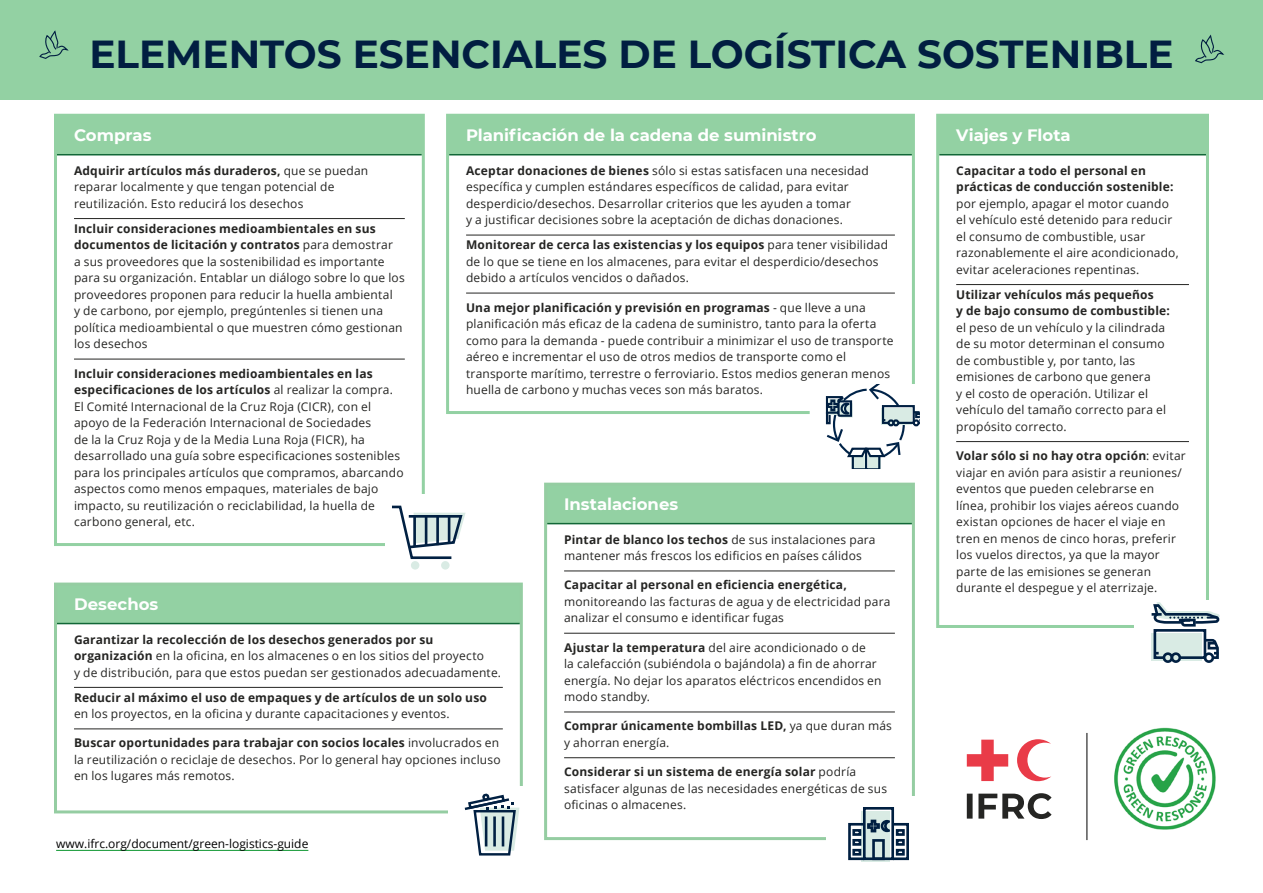
<style>
.page{position:relative;width:1263px;height:893px;background:#fff}
.page>*{position:absolute;margin:0;border:0;box-sizing:border-box;transform-origin:0 0}
.t1{font:700 39px "Montserrat";color:#011e41}
.t2{font:700 16.5px "Montserrat";color:#fff}
.t3{font:12px/16.5px "Open Sans";letter-spacing:.015em;color:#252523}
.t4{font:700 12px/16.5px "Open Sans";letter-spacing:.015em;color:#252523}
.t5{font:12px "Open Sans";color:#000}
.s1{font-weight:700}
.s2{font-weight:400}
</style>
<div class="page">
<div style="left:0;top:0;width:1263px;height:99px;background:#93d1a3"></div>
<img style="left:1114px;top:727px;width:102px;height:103px">
<svg style="left:967px;top:740px;width:41px;height:41px"></svg>
<svg style="left:1017px;top:739px;width:34px;height:42px"></svg>
<svg style="left:967px;top:793px;width:84px;height:26px"></svg>
<hr style="left:1087px;top:733px;width:1px;height:107px;background:#000">
<div style="left:449px;top:117px;width:463px;height:37px;background:#93d1a3"></div>
<hr style="left:449px;top:154px;width:463px;height:1px;background:#116737">
<hr style="left:466px;top:235px;width:429px;height:1px;background:#252523">
<hr style="left:466px;top:293px;width:429px;height:1px;background:#252523">
<div style="left:446px;top:114px;width:469px;height:300px;border:3px solid #93d1a3"></div>
<div style="left:939px;top:117px;width:267px;height:37px;background:#93d1a3"></div>
<hr style="left:939px;top:154px;width:267px;height:1px;background:#116737">
<hr style="left:956px;top:284px;width:233px;height:1px;background:#252523">
<hr style="left:956px;top:441px;width:233px;height:1px;background:#252523">
<div style="left:936px;top:114px;width:273px;height:514px;border:3px solid #93d1a3"></div>
<div style="left:57px;top:117px;width:365px;height:37px;background:#93d1a3"></div>
<hr style="left:57px;top:154px;width:365px;height:1px;background:#116737">
<hr style="left:74px;top:218px;width:331px;height:1px;background:#252523">
<hr style="left:74px;top:359px;width:331px;height:1px;background:#252523">
<div style="left:54px;top:114px;width:371px;height:432px;border:3px solid #93d1a3"></div>
<div style="left:547px;top:486px;width:365px;height:37px;background:#93d1a3"></div>
<hr style="left:547px;top:523px;width:365px;height:1px;background:#116737">
<hr style="left:564px;top:571px;width:331px;height:1px;background:#252523">
<hr style="left:564px;top:633px;width:331px;height:1px;background:#252523">
<hr style="left:564px;top:712px;width:331px;height:1px;background:#252523">
<hr style="left:564px;top:757px;width:331px;height:1px;background:#252523">
<div style="left:544px;top:483px;width:371px;height:357px;border:3px solid #95cda2"></div>
<div style="left:57px;top:586px;width:463px;height:37px;background:#93d1a3"></div>
<hr style="left:57px;top:623px;width:463px;height:1px;background:#116737">
<hr style="left:74px;top:687px;width:429px;height:1px;background:#252523">
<hr style="left:74px;top:729px;width:429px;height:1px;background:#252523">
<div style="left:54px;top:583px;width:469px;height:230px;border:3px solid #95cda2"></div>
<div style="left:385px;top:495px;width:85px;height:85px;background:#fff"></div>
<svg style="left:392px;top:505px;width:74px;height:55px"></svg>
<div style="left:411px;top:561px;width:8px;height:9px;background:#d9ebe4;border-radius:50%"></div>
<div style="left:441px;top:561px;width:9px;height:9px;background:#d9ebe4;border-radius:50%"></div>
<hr style="left:413px;top:516px;width:3px;height:31px;background:#012042">
<hr style="left:425px;top:516px;width:2px;height:29px;background:#012042">
<hr style="left:436px;top:516px;width:3px;height:29px;background:#012042">
<hr style="left:448px;top:516px;width:2px;height:27px;background:#012042">
<div style="left:449px;top:786px;width:85px;height:71px;background:#fff"></div>
<svg style="left:464px;top:793px;width:55px;height:63px"></svg>
<div style="left:1134px;top:600px;width:96px;height:65px;background:#fff"></div>
<div style="left:1151px;top:634px;width:51px;height:27px;background:#d9ebe4"></div>
<div style="left:1203px;top:652px;width:11px;height:11px;border:3px solid #012042;border-radius:50%"></div>
<div style="left:1170px;top:652px;width:11px;height:11px;border:3px solid #012042;border-radius:50%"></div>
<div style="left:1162px;top:652px;width:11px;height:11px;border:3px solid #012042;border-radius:50%"></div>
<svg style="left:1151px;top:602px;width:69px;height:58px"></svg>
<div style="left:826px;top:796px;width:110px;height:67px;background:#fff"></div>
<div style="left:861px;top:812px;width:28px;height:50px;background:#d9ebe4"></div>
<div style="left:863px;top:807px;width:31px;height:53px;border:3px solid #001f41"></div>
<div style="left:891px;top:823px;width:18px;height:37px;border:3px solid #001f41"></div>
<div style="left:872px;top:839px;width:13px;height:21px;border:3px solid #001f41"></div>
<div style="left:896px;top:829px;width:9px;height:7px;border:3px solid #001f41"></div>
<div style="left:896px;top:839px;width:9px;height:7px;border:3px solid #001f41"></div>
<div style="left:896px;top:849px;width:9px;height:7px;border:3px solid #001f41"></div>
<div style="left:848px;top:823px;width:17px;height:37px;border:3px solid #001f41"></div>
<div style="left:852px;top:829px;width:9px;height:7px;border:3px solid #001f41"></div>
<div style="left:852px;top:839px;width:9px;height:7px;border:3px solid #001f41"></div>
<div style="left:852px;top:849px;width:9px;height:7px;border:3px solid #001f41"></div>
<svg style="left:866px;top:818px;width:25px;height:16px"></svg>
<svg style="left:810px;top:384px;width:110px;height:85px"></svg>
<svg style="left:39px;top:32px;width:29px;height:26px"></svg>
<svg style="left:1195px;top:36px;width:29px;height:27px"></svg>
<hr style="left:56px;top:850px;width:252px;height:1px;background:#28a247">
<h1 class="t1" style="left:89px;top:26px;width:1086px">ELEMENTOS ESENCIALES DE LOGÍSTICA SOSTENIBLE</h1>
<h2 class="t2" style="left:466px;top:123px;width:352px">Planificación de la cadena de suministro</h2>
<p class="t3" style="left:466px;top:162px;width:404px"><span class="s1">Aceptar donaciones de bienes</span> sólo si estas satisfacen una necesidad específica y cumplen estándares específicos de calidad, para evitar desperdicio/desechos. Desarrollar criterios que les ayuden a tomar<br>y a justificar decisiones sobre la aceptación de dichas donaciones.</p>
<p class="t3" style="left:466px;top:236px;width:423px"><span class="s1">Monitorear de cerca las existencias y los equipos</span> para tener visibilidad de lo que se tiene en los almacenes, para evitar el desperdicio/desechos debido a artículos vencidos o dañados.</p>
<p class="t3" style="left:466px;top:299px;width:429px"><span class="s1">Una mejor planificación y previsión en programas</span> - que lleve a una planificación más eficaz de la cadena de suministro, tanto para la oferta como para la demanda - puede contribuir a minimizar el uso de transporte aéreo e incrementar el uso de otros medios de transporte como el transporte marítimo, terrestre o ferroviario. Estos medios generan menos huella de carbono y muchas veces son más baratos.</p>
<h2 class="t2" style="left:74px;top:123px;width:79px">Compras</h2>
<p class="t3" style="left:74px;top:162px;width:296px"><span class="s1">Adquirir artículos más duraderos,</span> que se puedan reparar localmente y que tengan potencial de reutilización. Esto reducirá los desechos</p>
<p class="t3" style="left:74px;top:220px;width:332px"><span class="s1">Incluir consideraciones medioambientales en sus documentos de licitación y contratos</span> para demostrar<br>a sus proveedores que la sostenibilidad es importante para su organización. Entablar un diálogo sobre lo que los proveedores proponen para reducir la huella ambiental<br>y de carbono, por ejemplo, pregúntenles si tienen una política medioambiental o que muestren cómo gestionan los desechos</p>
<p class="t3" style="left:74px;top:365px;width:331px"><span class="s1">Incluir consideraciones medioambientales en las especificaciones de los artículos</span> al realizar la compra.<br>El Comité Internacional de la Cruz Roja (CICR), con el apoyo de la Federación Internacional de Sociedades<br>de la la Cruz Roja y de la Media Luna Roja (FICR), ha desarrollado una guía sobre especificaciones sostenibles para los principales artículos que compramos, abarcando aspectos como menos empaques, materiales de bajo impacto, su reutilización o reciclabilidad, la huella de carbono general, etc.</p>
<h2 class="t2" style="left:564px;top:492px;width:116px">Instalaciones</h2>
<p class="t3" style="left:564px;top:531px;width:313px"><span class="s1">Pintar de blanco los techos</span> de sus instalaciones para mantener más frescos los edificios en países cálidos</p>
<p class="t4" style="left:564px;top:576px;width:284px">Capacitar al personal en eficiencia energética,</p>
<p class="t3" style="left:564px;top:593px;width:328px">monitoreando las facturas de agua y de electricidad para analizar el consumo e identificar fugas</p>
<p class="t3" style="left:564px;top:639px;width:319px"><span class="s1">Ajustar la temperatura</span> del aire acondicionado o de<br>la calefacción (subiéndola o bajándola) a fin de ahorrar energía. No dejar los aparatos eléctricos encendidos en modo standby.</p>
<p class="t4" style="left:564px;top:717px;width:329px">Comprar únicamente bombillas LED, <span class="s2">ya que duran más y ahorran energía.</span></p>
<p class="t3" style="left:564px;top:763px;width:324px"><span class="s1">Considerar si un sistema de energía solar</span> podría satisfacer algunas de las necesidades energéticas de sus oficinas o almacenes.</p>
<h2 class="t2" style="left:74px;top:592px;width:86px">Desechos</h2>
<p class="t3" style="left:74px;top:631px;width:428px"><span class="s1">Garantizar la recolección de los desechos generados por su organización</span> en la oficina, en los almacenes o en los sitios del proyecto<br>y de distribución, para que estos puedan ser gestionados adecuadamente.</p>
<p class="t4" style="left:74px;top:689px;width:414px">Reducir al máximo el uso de empaques y de artículos de un solo uso</p>
<p class="t3" style="left:74px;top:705px;width:377px">en los proyectos, en la oficina y durante capacitaciones y eventos.</p>
<p class="t3" style="left:74px;top:734px;width:428px"><span class="s1">Buscar oportunidades para trabajar con socios locales</span> involucrados en la reutilización o reciclaje de desechos. Por lo general hay opciones incluso en los lugares más remotos.</p>
<p class="t5" style="left:56px;top:836px;width:254px">www.ifrc.org/document/green-logistics-guide</p>
<h2 class="t2" style="left:956px;top:123px;width:116px">Viajes y Flota</h2>
<p class="t4" style="left:956px;top:162px;width:219px">Capacitar a todo el personal en prácticas de conducción sostenible:</p>
<p class="t3" style="left:956px;top:195px;width:224px">por ejemplo, apagar el motor cuando el vehículo esté detenido para reducir el consumo de combustible, usar razonablemente el aire acondicionado, evitar aceleraciones repentinas.</p>
<p class="t4" style="left:956px;top:286px;width:215px">Utilizar vehículos más pequeños<br>y de bajo consumo de combustible:</p>
<p class="t3" style="left:956px;top:319px;width:211px">el peso de un vehículo y la cilindrada de su motor determinan el consumo de combustible y, por tanto, las emisiones de carbono que genera<br>y el costo de operación. Utilizar el vehículo del tamaño correcto para el propósito correcto.</p>
<p class="t3" style="left:956px;top:447px;width:231px"><span class="s1">Volar sólo si no hay otra opción</span>: evitar viajar en avión para asistir a reuniones/ eventos que pueden celebrarse en línea, prohibir los viajes aéreos cuando existan opciones de hacer el viaje en tren en menos de cinco horas, preferir los vuelos directos, ya que la mayor parte de las emisiones se generan durante el despegue y el aterrizaje.</p>
</div>
